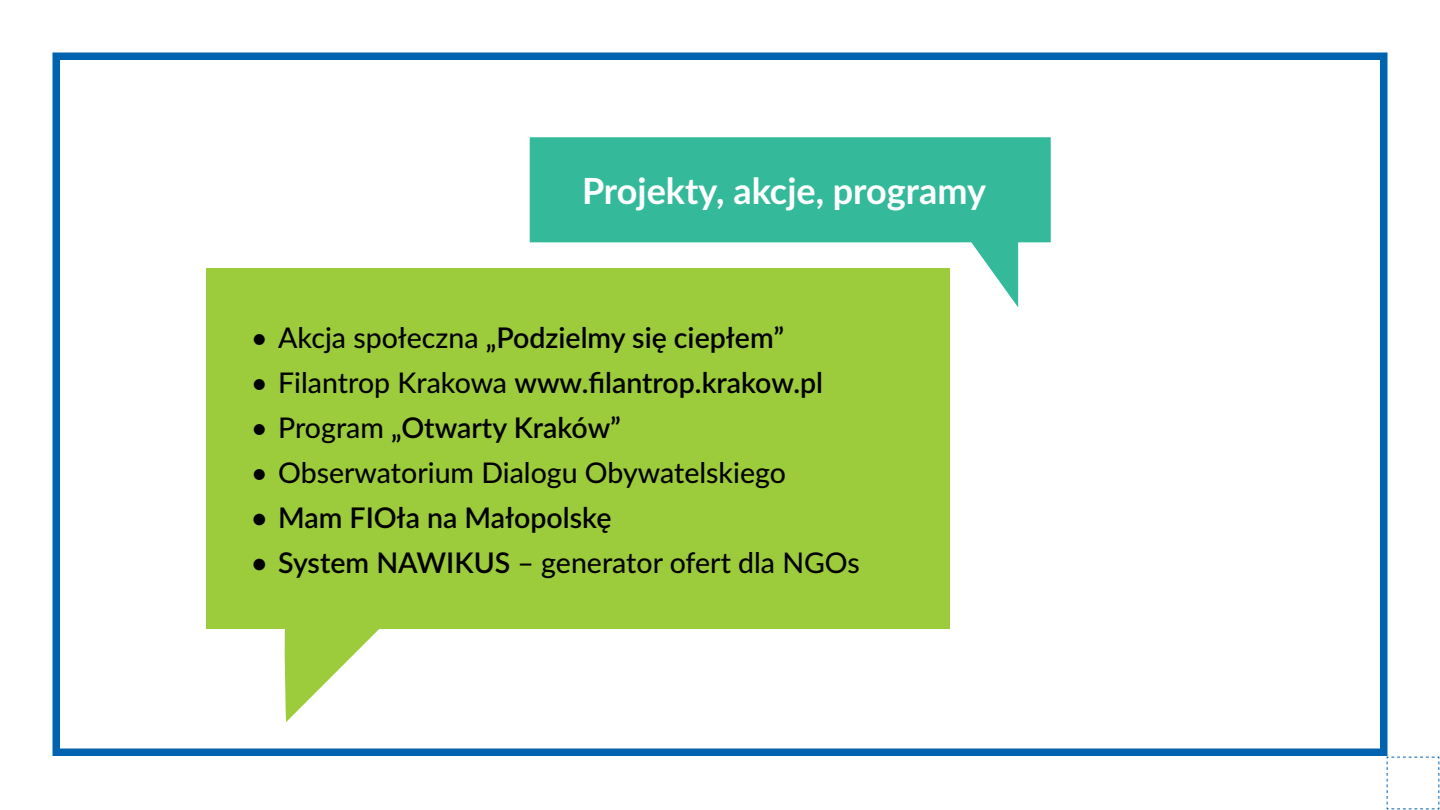
<style>
.page{position:relative;width:1440px;height:810px;background:#fff}
.page>*{position:absolute;margin:0;border:0;box-sizing:border-box;transform-origin:0 0}
.t1{font:700 36px "Lato";color:#fff}
.t2{font:600 28.5px "Lato";color:#000}
.t3{font:500 28.5px "Lato";color:#000}
.s1{font-weight:500}
.s2{font-weight:600}
</style>
<div class="page">
<div style="left:52px;top:52px;width:1336px;height:704px;border:8px solid #0063af"></div>
<svg style="left:1386px;top:756px;width:54px;height:54px"></svg>
<div style="left:206px;top:268px;width:743px;height:360px;background:#9ccb3b"></div>
<svg style="left:283px;top:628px;width:102px;height:94px"></svg>
<div style="left:530px;top:137px;width:521px;height:105px;background:#34ba9b"></div>
<svg style="left:969px;top:239px;width:49px;height:68px"></svg>
<p class="t1" style="left:582px;top:164px;width:406px">Projekty, akcje, programy</p>
<p class="t2" style="left:251px;top:317px;width:534px"><span class="s1">• Akcja społeczna</span> „Podzielmy się ciepłem”</p>
<p class="t2" style="left:251px;top:362px;width:573px"><span class="s1">• Filantrop Krakowa</span> www.filantrop.krakow.pl</p>
<p class="t2" style="left:251px;top:407px;width:371px"><span class="s1">• Program</span> „Otwarty Kraków”</p>
<p class="t3" style="left:251px;top:452px;width:536px">• Obserwatorium Dialogu Obywatelskiego</p>
<p class="t2" style="left:251px;top:497px;width:362px">• Mam FIOła na Małopolskę</p>
<p class="t3" style="left:251px;top:542px;width:610px"><span class="s2">• System NAWIKUS</span> – generator ofert dla NGOs</p>
</div>
